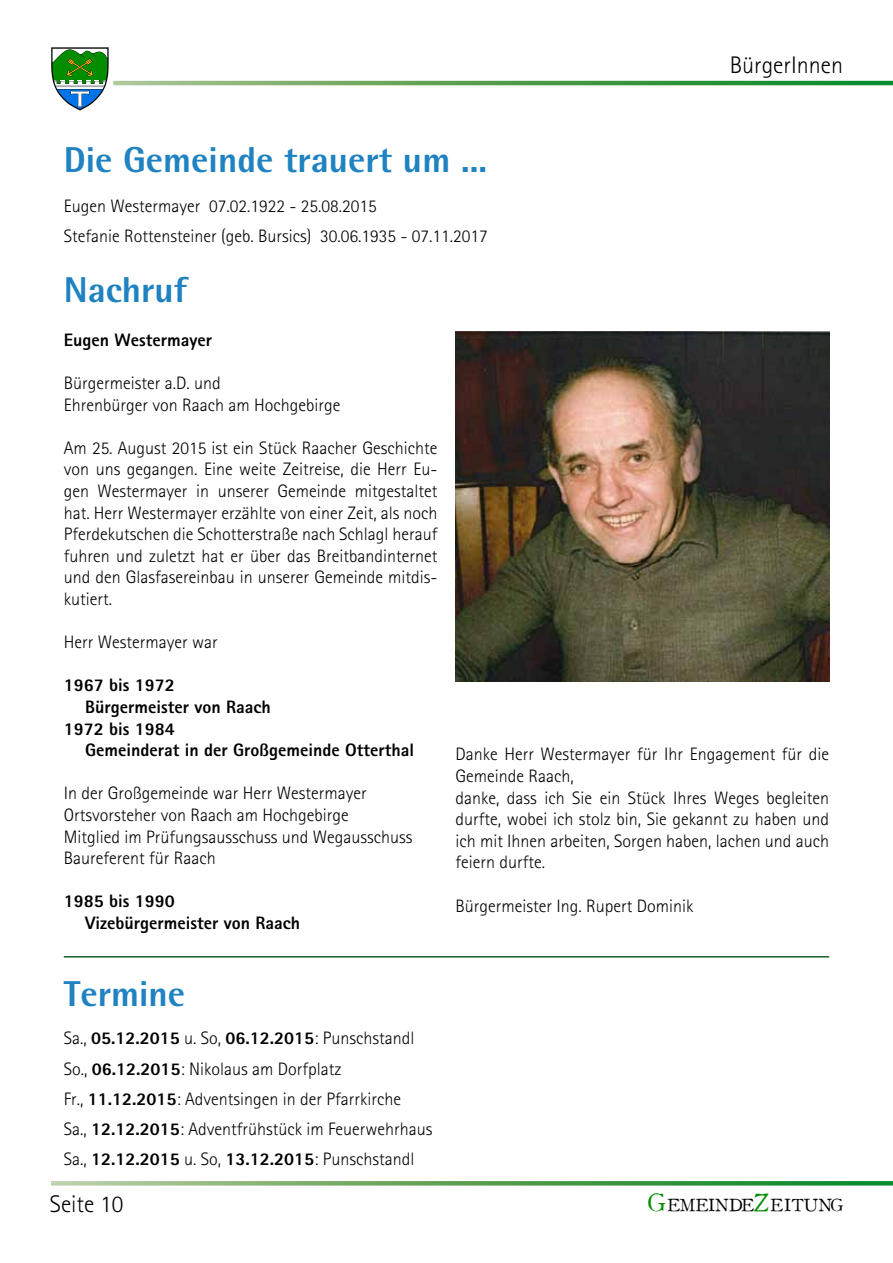
<style>
.page{position:relative;width:893px;height:1263px;background:#fff}
.page>*{position:absolute;margin:0;border:0;box-sizing:border-box;transform-origin:0 0}
.t1{font:800 36px "Rotis Semi Sans";color:#1f82c1}
.t2{font:300 24px "Rotis Sans Serif";color:#000}
.t3{font:300 18px/21.6px "Rotis Sans Serif";color:#000}
.t4{font:800 18px/21.6px "Rotis Sans Serif";color:#000}
.t5{font:16.95px "Old Style 1 HPLHS";letter-spacing:.02em;color:#000}
.s1{font-weight:800}
.s2{font-size:24.3px;color:#008d00}
</style>
<div class="page">
<svg style="left:51px;top:1181px;width:842px;height:4px"></svg>
<svg style="left:113px;top:81px;width:780px;height:4px"></svg>
<svg style="left:51px;top:47px;width:58px;height:64px"></svg>
<img style="left:455px;top:332px;width:374px;height:350px">
<hr style="left:64px;top:956px;width:765px;height:1px;background:#15622a">
<h1 class="t1" style="left:64px;top:136px;width:425px">Die Gemeinde trauert um ...</h1>
<p class="t3" style="left:64px;top:191px;width:425px;line-height:30px">Eugen Westermayer 07.02.1922 - 25.08.2015<br>Stefanie Rottensteiner (geb. Bursics) 30.06.1935 - 07.11.2017</p>
<h1 class="t1" style="left:64px;top:267px;width:125px">Nachruf</h1>
<h2 class="t2" style="left:730px;top:51px;width:115px">BürgerInnen</h2>
<p class="t4" style="left:64px;top:329px;width:150px">Eugen Westermayer</p>
<p class="t3" style="left:64px;top:372px;width:278px">Bürgermeister a.D. und<br>Ehrenbürger von Raach am Hochgebirge</p>
<p class="t3" style="left:64px;top:437px;width:375px;text-align:justify">Am 25. August 2015 ist ein Stück Raacher Geschichte von uns gegangen. Eine weite Zeitreise, die Herr Eu&shy;gen Westermayer in unserer Gemeinde mitgestaltet hat. Herr Westermayer erzählte von einer Zeit, als noch Pferdekutschen die Schotterstraße nach Schlagl herauf fuhren und zuletzt hat er über das Breitbandinternet und den Glasfasereinbau in unserer Gemeinde mitdis&shy;kutiert.</p>
<p class="t3" style="left:64px;top:631px;width:156px">Herr Westermayer war</p>
<p class="t4" style="left:64px;top:674px;width:113px">1967 bis 1972</p>
<p class="t4" style="left:85px;top:696px;width:187px">Bürgermeister von Raach</p>
<p class="t4" style="left:64px;top:717px;width:113px">1972 bis 1984</p>
<p class="t4" style="left:85px;top:739px;width:330px">Gemeinderat in der Großgemeinde Otterthal</p>
<p class="t3" style="left:64px;top:782px;width:350px">In der Großgemeinde war Herr Westermayer Ortsvorsteher von Raach am Hochgebirge<br>Mitglied im Prüfungsausschuss und Wegausschuss Baureferent für Raach</p>
<p class="t4" style="left:85px;top:890px;width:216px;text-indent:-21px">1985 bis 1990<br>Vizebürgermeister von Raach</p>
<p class="t3" style="left:455px;top:743px;width:375px">Danke Herr Westermayer für Ihr Engagement für die Gemeinde Raach,<br>danke, dass ich Sie ein Stück Ihres Weges begleiten durfte, wobei ich stolz bin, Sie gekannt zu haben und ich mit Ihnen arbeiten, Sorgen haben, lachen und auch feiern durfte.</p>
<p class="t3" style="left:455px;top:895px;width:239px">Bürgermeister Ing. Rupert Dominik</p>
<h1 class="t1" style="left:64px;top:971px;width:123px">Termine</h1>
<p class="t3" style="left:64px;top:1023px;width:370px;line-height:30.2px">Sa., <span class="s1">05.12.2015</span> u. So, <span class="s1">06.12.2015</span>: Punschstandl So., <span class="s1">06.12.2015</span>: Nikolaus am Dorfplatz<br>Fr., <span class="s1">11.12.2015</span>: Adventsingen in der Pfarrkirche<br>Sa., <span class="s1">12.12.2015</span>: Adventfrühstück im Feuerwehrhaus Sa., <span class="s1">12.12.2015</span> u. So, <span class="s1">13.12.2015</span>: Punschstandl</p>
<h2 class="t2" style="left:50px;top:1190px;width:75px">Seite 10</h2>
<p class="t5" style="left:647px;top:1192px;width:197px"><span class="s2">G</span>EMEINDE<span class="s2">Z</span>EITUNG</p>
</div>
